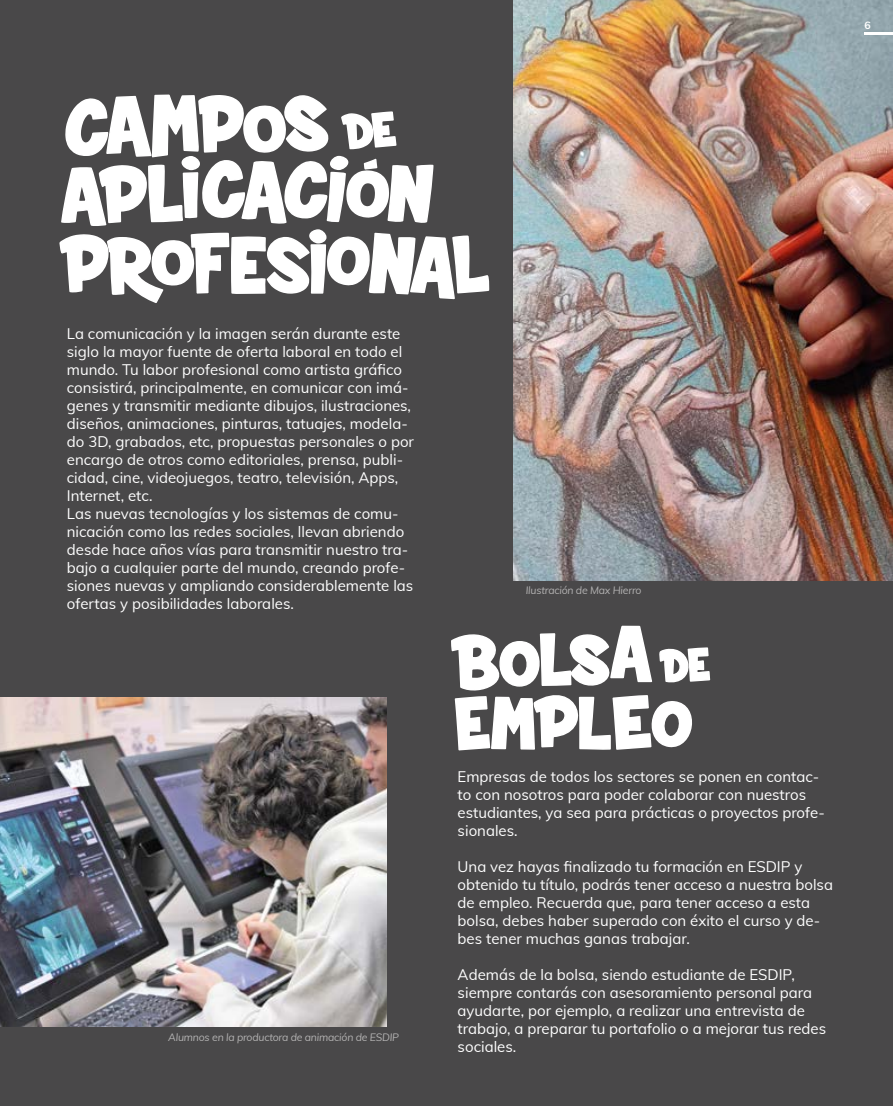
<style>
.page{position:relative;width:893px;height:1106px;background:#494849}
.page>*{position:absolute;margin:0;border:0;box-sizing:border-box;transform-origin:0 0}
.t1{font:15px/18px "Muli";color:#fff}
.t2{font:italic 10.5px "Muli";letter-spacing:-.02em;color:#b3b2b2}
.t3{font:700 10.5px "Muli";color:#fff}
</style>
<div class="page">
<img style="left:0;top:697px;width:387px;height:329px">
<img style="left:513px;top:0;width:380px;height:580px">
<svg style="left:59px;top:94px;width:431px;height:209px"></svg>
<svg style="left:451px;top:625px;width:260px;height:126px"></svg>
<hr style="left:864px;top:32px;width:29px;height:3px;background:#fff">
<p class="t3" style="left:864px;top:17px;width:8px">6</p>
<p class="t1" style="left:67px;top:324px;width:349px">La comunicación y la imagen serán durante este siglo la mayor fuente de oferta laboral en todo el mundo. Tu labor profesional como artista gráfico consistirá, principalmente, en comunicar con imá&shy;genes y transmitir mediante dibujos, ilustraciones, diseños, animaciones, pinturas, tatuajes, modela&shy;do 3D, grabados, etc, propuestas personales o por encargo de otros como editoriales, prensa, publi&shy;cidad, cine, videojuegos, teatro, televisión, Apps, Internet, etc.<br>Las nuevas tecnologías y los sistemas de comu&shy;nicación como las redes sociales, llevan abriendo desde hace años vías para transmitir nuestro tra&shy;bajo a cualquier parte del mundo, creando profe&shy;siones nuevas y ampliando considerablemente las ofertas y posibilidades laborales.</p>
<p class="t2" style="left:526px;top:583px;width:117px">Ilustración de Max Hierro</p>
<p class="t2" style="left:168px;top:1029px;width:232px">Alumnos en la productora de animación de ESDIP</p>
<p class="t1" style="left:458px;top:766px;width:369px">Empresas de todos los sectores se ponen en contac&shy;to con nosotros para poder colaborar con nuestros estudiantes, ya sea para prácticas o proyectos profe&shy;sionales.</p>
<p class="t1" style="left:458px;top:856px;width:377px">Una vez hayas finalizado tu formación en ESDIP y obtenido tu título, podrás tener acceso a nuestra bolsa de empleo. Recuerda que, para tener acceso a esta bolsa, debes haber superado con éxito el curso y de&shy;bes tener muchas ganas trabajar.</p>
<p class="t1" style="left:458px;top:964px;width:370px">Además de la bolsa, siendo estudiante de ESDIP, siempre contarás con asesoramiento personal para ayudarte, por ejemplo, a realizar una entrevista de trabajo, a preparar tu portafolio o a mejorar tus redes sociales.</p>
</div>
